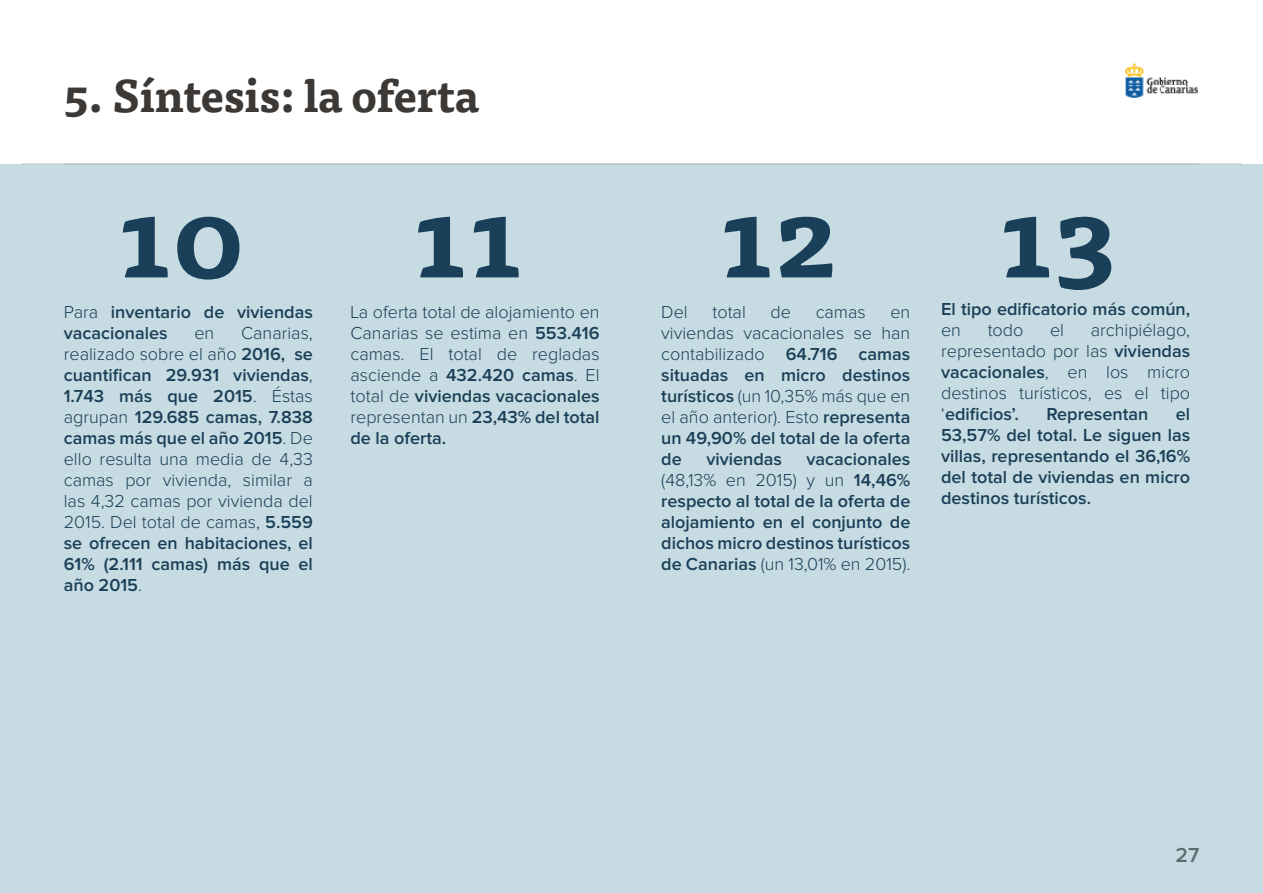
<style>
.page{position:relative;width:1263px;height:893px;background:#fff}
.page>*{position:absolute;margin:0;border:0;box-sizing:border-box;transform-origin:0 0}
.t1{font:700 108px "Tisa OT";color:#1a3f58}
.t2{font:700 45px "Tisa OT";letter-spacing:-.01em;color:#3c3835}
.t3{font:600 21px "Proxima Nova";color:#646363}
.t4{font:600 18px/21px "Proxima Nova";color:#1a3f58;text-align:justify}
.t5{font:300 18px/21px "Proxima Nova";color:#1a3f58;text-align:justify}
.s1{font-weight:300}
.s2{font-weight:600}
</style>
<div class="page">
<img style="left:1126px;top:64px;width:72px;height:33px">
<div style="left:0;top:164px;width:1263px;height:729px;background:#c7dce2"></div>
<hr style="left:21px;top:164px;width:1221px;height:1px;background:#c6c6c6">
<h2 class="t2" style="left:64px;top:68px;width:417px">5. Síntesis: la oferta</h2>
<h1 class="t1" style="left:116px;top:171px;width:130px">10</h1>
<h1 class="t1" style="left:412px;top:171px;width:113px">11</h1>
<h1 class="t1" style="left:718px;top:171px;width:121px">12</h1>
<p class="t4" style="left:64px;top:303px;width:251px"><span class="s1">Para</span> inventario de viviendas vacacionales</p>
<p class="t4" style="left:64px;top:324px;width:251px;text-indent:177px"><span class="s1">Canarias, realizado sobre el año</span> 2016, se cuantifican 29.931 viviendas<span class="s1">, </span>1.743 más que 2015<span class="s1">. Éstas agrupan</span> 129.685 camas, 7.838 camas más que el año 2015<span class="s1">. De ello resulta una media de 4,33 camas por vivienda, similar a las 4,32 camas por vivienda del 2015. Del total de camas,</span> 5.559 se ofrecen en habitaciones, el 61% (2.111 camas) más que el año 2015<span class="s1">.</span></p>
<p class="t5" style="left:194px;top:324px;width:21px">en</p>
<p class="t5" style="left:350px;top:303px;width:251px">La oferta total de alojamiento en Canarias se estima en <span class="s2">553.416 </span>camas. El total de regladas asciende a <span class="s2">432.420 camas</span>. El total de <span class="s2">viviendas vacacionales </span>representan un <span class="s2">23,43% del total de la oferta.</span></p>
<p class="t5" style="left:661px;top:303px;width:28px">Del</p>
<p class="t5" style="left:712px;top:303px;width:35px">total</p>
<p class="t5" style="left:770px;top:303px;width:22px">de</p>
<p class="t5" style="left:816px;top:303px;width:52px">camas</p>
<p class="t4" style="left:661px;top:303px;width:251px;text-indent:229px"><span class="s1">en viviendas vacacionales se han contabilizado</span> 64.716 camas situadas en micro destinos turísticos <span class="s1">(un 10,35% más que en el año anterior). Esto</span> representa un 49,90% del total de la oferta de</p>
<p class="t4" style="left:661px;top:450px;width:251px;text-indent:145px">vacacionales <span class="s1">(48,13% en 2015) y un</span> 14,46% respecto al total de la oferta de alojamiento en el conjunto de dichos micro destinos turísticos de Canarias <span class="s1">(un 13,01% en 2015).</span></p>
<p class="t4" style="left:706px;top:450px;width:77px">viviendas</p>
<h1 class="t1" style="left:998px;top:171px;width:122px">13</h1>
<p class="t4" style="left:941px;top:299px;width:251px">El tipo edificatorio más común,</p>
<p class="t5" style="left:941px;top:320px;width:21px">en</p>
<p class="t5" style="left:988px;top:320px;width:37px">todo</p>
<p class="t5" style="left:1050px;top:320px;width:16px">el</p>
<p class="t5" style="left:941px;top:320px;width:251px;text-indent:150px">archipiélago, representado por las <span class="s2">viviendas vacacionales</span>, en los micro destinos turísticos, es el tipo ‘<span class="s2">edificios’.</span></p>
<p class="t4" style="left:941px;top:404px;width:251px;text-indent:235px">el 53,57% del total. Le siguen las villas, representando el 36,16% del total de viviendas en micro destinos turísticos.</p>
<p class="t4" style="left:1046px;top:404px;width:103px">Representan</p>
<p class="t3" style="left:1175px;top:845px;width:25px">27</p>
</div>
